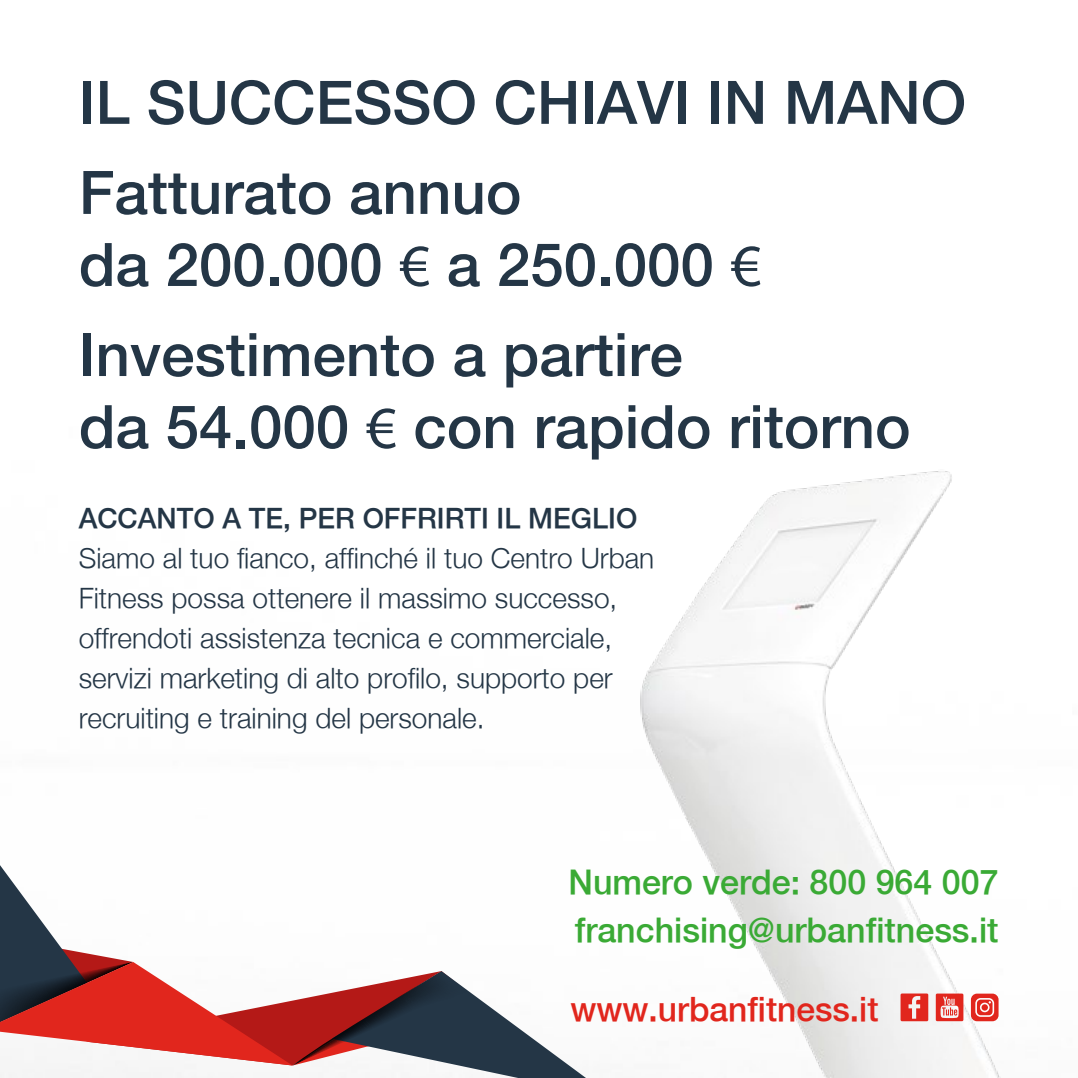
<style>
.page{position:relative;width:1078px;height:1078px;background:#fff}
.page>*{position:absolute;margin:0;border:0;box-sizing:border-box;transform-origin:0 0}
.t1{font:500 60px/90px "Helvetica Neue";color:#243646}
.t2{font:500 34px/48px "Helvetica Neue";color:#3aaa35}
.t3{font:500 33.6px "Helvetica Neue";color:#e1261d}
.t4{font:300 28px/40px "Helvetica Neue";color:#243646}
.t5{font:500 28px "Helvetica Neue";color:#243646}
.s1{font-family:"Myriad Pro";font-weight:400}
</style>
<div class="page">
<img style="left:640px;top:471px;width:360px;height:606px">
<svg style="left:0;top:865px;width:585px;height:212px"></svg>
<svg style="left:900px;top:993px;width:28px;height:27px"></svg>
<svg style="left:935px;top:993px;width:28px;height:27px"></svg>
<svg style="left:970px;top:993px;width:28px;height:27px"></svg>
<h1 class="t1" style="left:79px;top:57px;width:888px">IL SUCCESSO CHIAVI IN MANO<br>Fatturato annuo</h1>
<h1 class="t1" style="left:79px;top:219px;width:684px">da 200.000 <span class="s1">€</span> a 250.000 <span class="s1">€<br></span>Investimento a partire</h1>
<h1 class="t1" style="left:79px;top:381px;width:833px">da 54.000 <span class="s1">€</span> con rapido ritorno</h1>
<p class="t5" style="left:79px;top:501px;width:560px">ACCANTO A TE, PER OFFRIRTI IL MEGLIO</p>
<p class="t4" style="left:79px;top:537px;width:577px">Siamo al tuo fianco, affinché il tuo Centro Urban Fitness possa ottenere il massimo successo, offrendoti assistenza tecnica e commerciale, servizi marketing di alto profilo, supporto per recruiting e training del personale.</p>
<p class="t2" style="left:568px;top:856px;width:431px">Numero verde: 800 964 007 franchising@urbanfitness.it</p>
<p class="t3" style="left:570px;top:988px;width:309px">www.urbanfitness.it</p>
</div>
